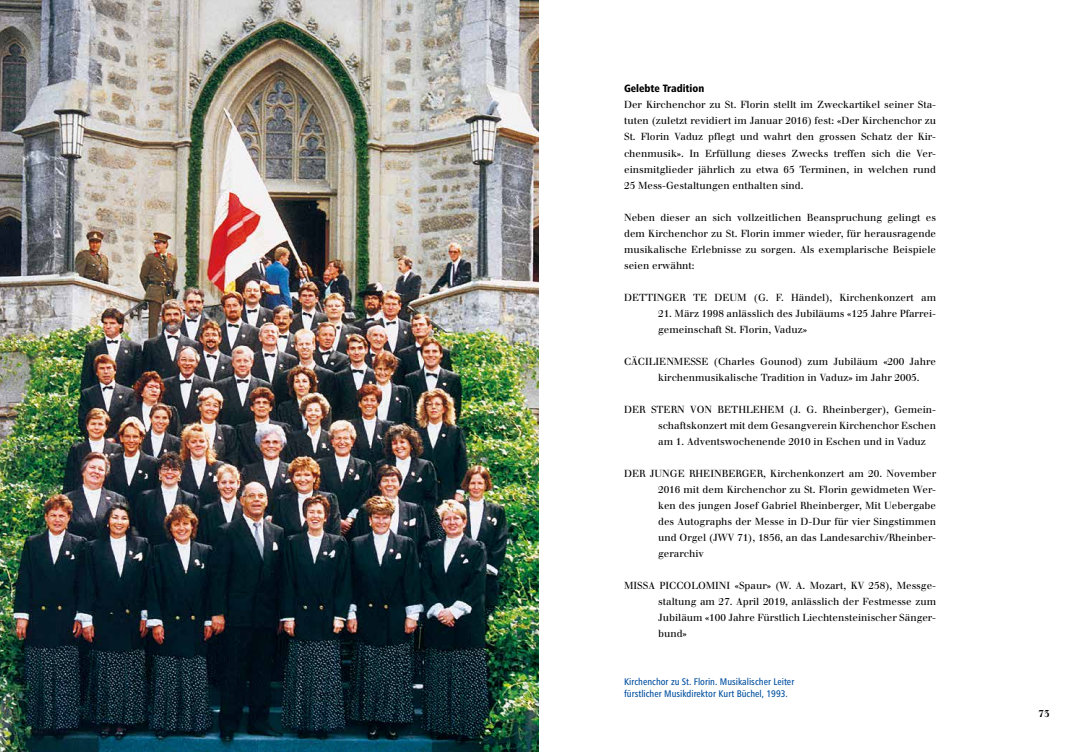
<style>
.page{position:relative;width:1078px;height:752px;background:#fff}
.page>*{position:absolute;margin:0;border:0;box-sizing:border-box;transform-origin:0 0}
.t1{font:800 condensed 11px "Frutiger Next LT";color:#000}
.t2{font:10px/16px "Walbaum LT";color:#000;text-align:justify}
.t3{font:500 condensed 10px/12.5px "Frutiger Next LT";color:#004f9f}
.t4{font:700 10px "Walbaum LT";color:#000}
</style>
<div class="page">
<img style="left:0;top:0;width:539px;height:751px">
<p class="t1" style="left:624px;top:83px;width:82px">Gelebte Tradition</p>
<p class="t2" style="left:624px;top:97px;width:313px">Der Kirchenchor zu St. Florin stellt im Zweckartikel seiner Sta&shy;tuten (zuletzt revidiert im Januar 2016) fest: «Der Kirchenchor zu St. Florin Vaduz pflegt und wahrt den grossen Schatz der Kir&shy;chenmusik». In Erfüllung dieses Zwecks treffen sich die Ver&shy;einsmitglieder jährlich zu etwa 65 Terminen, in welchen rund 25 Mess-Gestaltungen enthalten sind.</p>
<p class="t2" style="left:624px;top:209px;width:313px">Neben dieser an sich vollzeitlichen Beanspruchung gelingt es dem Kirchenchor zu St. Florin immer wieder, für herausragende musikalische Erlebnisse zu sorgen. Als exemplarische Beispiele seien erwähnt:</p>
<p class="t2" style="left:624px;top:289px;width:313px">DETTINGER TE DEUM (G. F. Händel), Kirchenkonzert am</p>
<p class="t2" style="left:658px;top:305px;width:279px">21. März 1998 anlässlich des Jubiläums «125 Jahre Pfarrei&shy;gemeinschaft St. Florin, Vaduz»</p>
<p class="t2" style="left:658px;top:353px;width:279px;text-indent:-34px">CÄCILIENMESSE (Charles Gounod) zum Jubiläum «200 Jahre kirchenmusikalische Tradition in Vaduz» im Jahr 2005.</p>
<p class="t2" style="left:658px;top:401px;width:279px;text-indent:-34px">DER STERN VON BETHLEHEM (J. G. Rheinberger), Gemein&shy;schaftskonzert mit dem Gesangverein Kirchenchor Eschen am 1. Adventswochenende 2010 in Eschen und in Vaduz</p>
<p class="t2" style="left:658px;top:465px;width:279px;text-indent:-34px">DER JUNGE RHEINBERGER, Kirchenkonzert am 20. November 2016 mit dem Kirchenchor zu St. Florin gewidmeten Wer&shy;ken des jungen Josef Gabriel Rheinberger, Mit Uebergabe des Autographs der Messe in D-Dur für vier Singstimmen und Orgel (JWV 71), 1856, an das Landesarchiv/Rheinber&shy;gerarchiv</p>
<p class="t2" style="left:658px;top:577px;width:279px;text-indent:-34px">MISSA PICCOLOMINI «Spaur» (W. A. Mozart, KV 258), Messge&shy;staltung am 27. April 2019, anlässlich der Festmesse zum Jubiläum «100 Jahre Fürstlich Liechtensteinischer Sänger&shy;bund»</p>
<p class="t3" style="left:624px;top:674px;width:172px">Kirchenchor zu St. Florin. Musikalischer Leiter fürstlicher Musikdirektor Kurt Büchel, 1993.</p>
<p class="t4" style="left:1038px;top:707px;width:13px">73</p>
</div>
